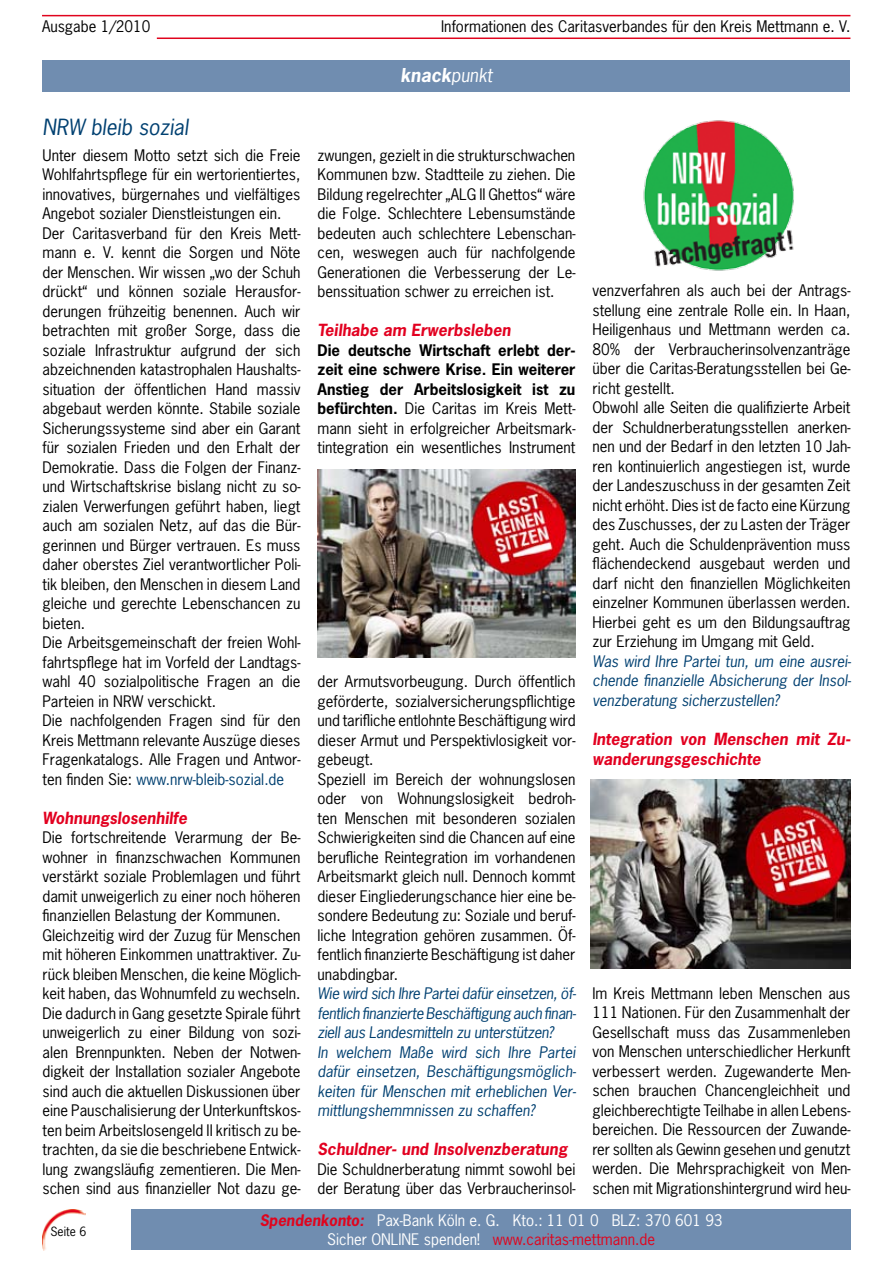
<style>
.page{position:relative;width:893px;height:1263px;background:#fff}
.page>*{position:absolute;margin:0;border:0;box-sizing:border-box;transform-origin:0 0}
.t1{font:italic 21px "News Gothic Std";color:#004071}
.t2{font:italic 700 18px "News Gothic Std";color:#fff}
.t3{font:italic 700 15.75px/19.5px "News Gothic Std";color:#e20020}
.t4{font:15px/19.5px "News Gothic Std";color:#000}
.t5{font:italic 15px/19.5px "News Gothic Std";color:#004071}
.t6{font:700 15px/19.5px "News Gothic Std";color:#000;text-align:justify}
.t7{font:15px/19.5px "News Gothic Std";color:#fff;text-align:center}
.t8{font:12px "News Gothic Std";color:#000}
.s1{color:#004071}
.s2{font-weight:400}
.s3{font-weight:700;font-style:italic;color:#e0041d}
.s4{color:#e0041d}
</style>
<div class="page">
<hr style="left:157px;top:38px;width:693px;height:1px;background:#e0041d">
<hr style="left:42px;top:15px;width:808px;height:1px;background:#e0041d">
<div style="left:131px;top:1209px;width:719px;height:41px;background:#708db0"></div>
<img style="left:43px;top:1210px;width:42px;height:40px">
<div style="left:43px;top:60px;width:807px;height:31px;background:#708db0"></div>
<img style="left:643px;top:120px;width:151px;height:151px">
<img style="left:317px;top:470px;width:258px;height:188px">
<img style="left:590px;top:780px;width:260px;height:188px">
<p class="t4" style="left:42px;top:17px;width:110px">Ausgabe 1/2010</p>
<p class="t4" style="left:441px;top:17px;width:411px">Informationen des Caritasverbandes für den Kreis Mettmann e. V.</p>
<h1 class="t1" style="left:43px;top:114px;width:147px">NRW bleib sozial</h1>
<p class="t4" style="left:43px;top:145px;width:259px">Unter diesem Motto setzt sich die Freie Wohlfahrtspflege für ein wertorientiertes, innovatives, bürgernahes und vielfältiges Angebot sozialer Dienstleistungen ein.<br>Der Caritasverband für den Kreis Mett&shy;mann e. V. kennt die Sorgen und Nöte der Menschen. Wir wissen „wo der Schuh drückt“ und können soziale Herausfor&shy;derungen frühzeitig benennen. Auch wir betrachten mit großer Sorge, dass die soziale Infrastruktur aufgrund der sich abzeichnenden katastrophalen Haushalts&shy;situation der öffentlichen Hand massiv abgebaut werden könnte. Stabile soziale Sicherungssysteme sind aber ein Garant für sozialen Frieden und den Erhalt der Demokratie. Dass die Folgen der Finanz&shy;und Wirtschaftskrise bislang nicht zu so&shy;zialen Verwerfungen geführt haben, liegt auch am sozialen Netz, auf das die Bür&shy;gerinnen und Bürger vertrauen. Es muss daher oberstes Ziel verantwortlicher Poli&shy;tik bleiben, den Menschen in diesem Land gleiche und gerechte Lebenschancen zu bieten.<br>Die Arbeitsgemeinschaft der freien Wohl&shy;fahrtspflege hat im Vorfeld der Landtags&shy;wahl 40 sozialpolitische Fragen an die Parteien in NRW verschickt.<br>Die nachfolgenden Fragen sind für den Kreis Mettmann relevante Auszüge dieses Fragenkatalogs. Alle Fragen und Antwor&shy;ten finden Sie: <span class="s1">www.nrw-bleib-sozial.de</span></p>
<p class="t3" style="left:43px;top:808px;width:146px">Wohnungslosenhilfe</p>
<p class="t4" style="left:43px;top:827px;width:259px">Die fortschreitende Verarmung der Be&shy;wohner in finanzschwachen Kommunen verstärkt soziale Problemlagen und führt damit unweigerlich zu einer noch höheren finanziellen Belastung der Kommunen.<br>Gleichzeitig wird der Zuzug für Menschen mit höheren Einkommen unattraktiver. Zu&shy;rück bleiben Menschen, die keine Möglich&shy;keit haben, das Wohnumfeld zu wechseln.<br>Die dadurch in Gang gesetzte Spirale führt unweigerlich zu einer Bildung von sozi&shy;alen Brennpunkten. Neben der Notwen&shy;digkeit der Installation sozialer Angebote sind auch die aktuellen Diskussionen über eine Pauschalisierung der Unterkunftskos&shy;ten beim Arbeitslosengeld II kritisch zu be&shy;trachten, da sie die beschriebene Entwick&shy;lung zwangsläufig zementieren. Die Men&shy;schen sind aus finanzieller Not dazu ge-</p>
<p class="t2" style="left:401px;top:63px;width:93px">knack<span class="s2">punkt</span></p>
<p class="t4" style="left:317px;top:145px;width:259px;text-align:justify">zwungen, gezielt in die strukturschwachen Kommunen bzw. Stadtteile zu ziehen. Die Bildung regelrechter „ALG II Ghettos“ wäre die Folge. Schlechtere Lebensumstände bedeuten auch schlechtere Lebenschan&shy;cen, weswegen auch für nachfolgende Generationen die Verbesserung der Le&shy;benssituation schwer zu erreichen ist.</p>
<p class="t3" style="left:317px;top:320px;width:195px">Teilhabe am Erwerbsleben</p>
<p class="t6" style="left:317px;top:340px;width:259px">Die deutsche Wirtschaft erlebt der&shy;zeit eine schwere Krise. Ein weiterer Anstieg der Arbeitslosigkeit ist zu befürchten. <span class="s2">Die Caritas im Kreis Mett&shy;mann sieht in erfolgreicher Arbeitsmark&shy;tintegration ein wesentliches Instrument</span></p>
<p class="t4" style="left:317px;top:671px;width:260px">der Armutsvorbeugung. Durch öffentlich geförderte, sozialversicherungspflichtige und tarifliche entlohnte Beschäftigung wird dieser Armut und Perspektivlosigkeit vor&shy;gebeugt.<br>Speziell im Bereich der wohnungslosen oder von Wohnungslosigkeit bedroh&shy;ten Menschen mit besonderen sozialen Schwierigkeiten sind die Chancen auf eine berufliche Reintegration im vorhandenen Arbeitsmarkt gleich null. Dennoch kommt dieser Eingliederungschance hier eine be&shy;sondere Bedeutung zu: Soziale und beruf&shy;liche Integration gehören zusammen. Öf&shy;fentlich finanzierte Beschäftigung ist daher unabdingbar.</p>
<p class="t5" style="left:317px;top:984px;width:260px">Wie wird sich Ihre Partei dafür einsetzen, öf&shy;fentlich finanzierte Beschäftigung auch finan&shy;ziell aus Landesmitteln zu unterstützen?<br>In welchem Maße wird sich Ihre Partei dafür einsetzen, Beschäftigungsmöglich&shy;keiten für Menschen mit erheblichen Ver&shy;mittlungshemmnissen zu schaffen?</p>
<p class="t3" style="left:317px;top:1139px;width:251px">Schuldner- und Insolvenzberatung</p>
<p class="t4" style="left:317px;top:1159px;width:259px">Die Schuldnerberatung nimmt sowohl bei der Beratung über das Verbraucherinsol-</p>
<p class="t4" style="left:592px;top:281px;width:260px">venzverfahren als auch bei der Antrags&shy;stellung eine zentrale Rolle ein. In Haan, Heiligenhaus und Mettmann werden ca.<br>80% der Verbraucherinsolvenzanträge über die Caritas-Beratungsstellen bei Ge&shy;richt gestellt.<br>Obwohl alle Seiten die qualifizierte Arbeit der Schuldnerberatungsstellen anerken&shy;nen und der Bedarf in den letzten 10 Jah&shy;ren kontinuierlich angestiegen ist, wurde der Landeszuschuss in der gesamten Zeit nicht erhöht. Dies ist de facto eine Kürzung des Zuschusses, der zu Lasten der Träger geht. Auch die Schuldenprävention muss flächendeckend ausgebaut werden und darf nicht den finanziellen Möglichkeiten einzelner Kommunen überlassen werden.<br>Hierbei geht es um den Bildungsauftrag zur Erziehung im Umgang mit Geld.</p>
<p class="t5" style="left:592px;top:652px;width:260px;text-align:justify">Was wird Ihre Partei tun, um eine ausrei&shy;chende finanzielle Absicherung der Insol&shy;venzberatung sicherzustellen?</p>
<p class="t3" style="left:592px;top:729px;width:260px">Integration von Menschen mit Zu&shy;wanderungsgeschichte</p>
<p class="t4" style="left:592px;top:983px;width:259px;text-align:justify">Im Kreis Mettmann leben Menschen aus 111 Nationen. Für den Zusammenhalt der Gesellschaft muss das Zusammenleben von Menschen unterschiedlicher Herkunft verbessert werden. Zugewanderte Men&shy;schen brauchen Chancengleichheit und gleichberechtigte Teilhabe in allen Lebens&shy;bereichen. Die Ressourcen der Zuwande&shy;rer sollten als Gewinn gesehen und genutzt werden. Die Mehrsprachigkeit von Men&shy;schen mit Migrationshintergrund wird heu-</p>
<p class="t8" style="left:51px;top:1223px;width:27px">Seite</p>
<p class="t7" style="left:260px;top:1210px;width:464px"><span class="s3">Spendenkonto:</span> Pax-Bank Köln e. G. Kto.: 11 01 0 BLZ: 370 601 93<br>Sicher ONLINE spenden! <span class="s4">www.caritas-mettmann.de</span></p>
</div>
